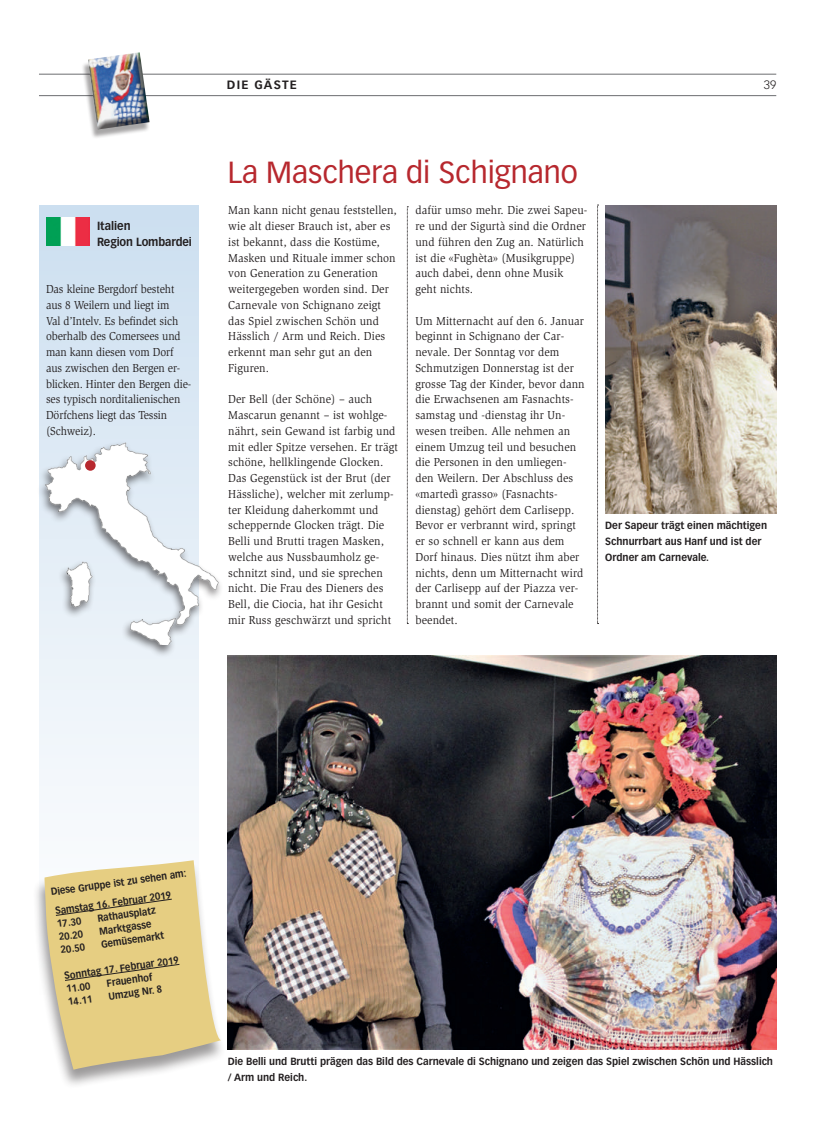
<style>
.page{position:relative;width:833px;height:1134px;background:#fff}
.page>*{position:absolute;margin:0;border:0;box-sizing:border-box;transform-origin:0 0}
.t1{font:30px "Vectora LH";color:#b7282e}
.t2{font:11.88px/15.8px "Slimbach";letter-spacing:.01em;color:#231f20;scale:.94 1}
.t3{font:11.88px/15.8px "Slimbach";letter-spacing:-.01em;color:#231f20;scale:.92 1}
.t4{font:700 11.88px "Vectora LH";letter-spacing:.1em;color:#231f20}
.t5{font:300 11.88px "Vectora LH";color:#231f20}
.t6{font:700 11.62px/15.8px "Vectora LH";letter-spacing:-.01em;color:#231f20;scale:.95 1}
.t7{font:700 10.25px/15.8px "Vectora LH";color:#231f20;scale:.95 1}
.t8{font:700 10px/19.4px "Vectora LH";color:#231f20;scale:.92 1}
</style>
<div class="page">
<hr style="left:39px;top:95px;width:737px;height:1px;background:#6c6d70">
<hr style="left:39px;top:74px;width:737px;height:1px;background:#6c6d70">
<div style="left:81px;top:55px;width:69px;height:84px;background:#231f20;opacity:.4"></div>
<img style="left:88px;top:52px;width:62px;height:78px">
<svg style="left:39px;top:206px;width:159px;height:597px"></svg>
<img style="left:228px;top:655px;width:548px;height:394px">
<div style="left:37px;top:441px;width:186px;height:216px;background:#231f20;opacity:.6"></div>
<img style="left:37px;top:437px;width:186px;height:208px">
<div style="left:85px;top:460px;width:11px;height:11px;background:#b7282e;border-radius:50%"></div>
<svg style="left:407px;top:206px;width:1px;height:418px"></svg>
<svg style="left:597px;top:205px;width:1px;height:419px"></svg>
<img style="left:47px;top:218px;width:42px;height:28px">
<img style="left:605px;top:206px;width:171px;height:308px">
<div style="left:33px;top:861px;width:194px;height:228px;background:#231f20;opacity:.45"></div>
<svg style="left:44px;top:860px;width:177px;height:210px;background:#e4d298"></svg>
<p class="t6" style="left:97px;top:218px;width:101px">Italien<br>Region Lombardei</p>
<p class="t3" style="left:46px;top:281px;width:159px">Das kleine Bergdorf besteht aus 8 Weilern und liegt im<br>Val d’Intelv. Es befindet sich oberhalb des Comersees und man kann diesen vom Dorf aus zwischen den Bergen er&shy;blicken. Hinter den Bergen die&shy;ses typisch norditalienischen<br>Dörfchens liegt das Tessin (Schweiz).</p>
<p class="t4" style="left:227px;top:78px;width:71px">DIE GÄSTE</p>
<p class="t5" style="left:764px;top:78px;width:14px">39</p>
<h1 class="t1" style="left:228px;top:154px;width:352px">La Maschera di Schignano</h1>
<p class="t2" style="left:228px;top:202px;width:181px">Man kann nicht genau feststellen, wie alt dieser Brauch ist, aber es ist bekannt, dass die Kostüme,<br>Masken und Rituale immer schon von Generation zu Generation weitergegeben worden sind. Der<br>Carnevale von Schignano zeigt das Spiel zwischen Schön und<br>Hässlich / Arm und Reich. Dies erkennt man sehr gut an den<br>Figuren.</p>
<p class="t2" style="left:228px;top:391px;width:182px">Der Bell (der Schöne) – auch<br>Mascarun genannt – ist wohlge&shy;nährt, sein Gewand ist farbig und mit edler Spitze versehen. Er trägt schöne, hellklingende Glocken.<br>Das Gegenstück ist der Brut (der<br>Hässliche), welcher mit zerlump&shy;ter Kleidung daherkommt und scheppernde Glocken trägt. Die<br>Belli und Brutti tragen Masken, welche aus Nussbaumholz ge&shy;schnitzt sind, und sie sprechen nicht. Die Frau des Dieners des<br>Bell, die Ciocia, hat ihr Gesicht mir Russ geschwärzt und spricht</p>
<p class="t2" style="left:415px;top:202px;width:184px">dafür umso mehr. Die zwei Sapeu&shy;re und der Sigurtà sind die Ordner und führen den Zug an. Natürlich ist die «Fughèta» (Musikgruppe) auch dabei, denn ohne Musik geht nichts.</p>
<p class="t2" style="left:415px;top:313px;width:182px">Um Mitternacht auf den 6. Januar beginnt in Schignano der Car&shy;nevale. Der Sonntag vor dem<br>Schmutzigen Donnerstag ist der grosse Tag der Kinder, bevor dann die Erwachsenen am Fasnachts&shy;samstag und -dienstag ihr Un&shy;wesen treiben. Alle nehmen an einem Umzug teil und besuchen die Personen in den umliegen&shy;den Weilern. Der Abschluss des «martedì grasso» (Fasnachts&shy;dienstag) gehört dem Carlisepp.<br>Bevor er verbrannt wird, springt er so schnell er kann aus dem<br>Dorf hinaus. Dies nützt ihm aber nichts, denn um Mitternacht wird der Carlisepp auf der Piazza ver&shy;brannt und somit der Carnevale beendet.</p>
<p class="t7" style="left:605px;top:518px;width:172px">Der Sapeur trägt einen mächtigen<br>Schnurrbart aus Hanf und ist der<br>Ordner am Carnevale.</p>
<p class="t8" style="left:50px;top:882px;width:150px;rotate:-8deg">Diese Gruppe ist zu sehen am:<br>Samstag 16. Februar 2019</p>
<p class="t8" style="left:56px;top:914px;width:28px;rotate:-8deg">17.30</p>
<p class="t8" style="left:96px;top:909px;width:65px;rotate:-8deg">Rathausplatz</p>
<p class="t8" style="left:98px;top:922px;width:59px;rotate:-8deg">Marktgasse</p>
<p class="t8" style="left:58px;top:927px;width:28px;rotate:-8deg">20.20</p>
<p class="t8" style="left:100px;top:935px;width:70px;rotate:-8deg">Gemüsemarkt</p>
<p class="t8" style="left:63px;top:969px;width:127px;line-height:13.1px;rotate:-8deg">Sonntag 17. Februar 2019<br>11.00</p>
<p class="t8" style="left:59px;top:940px;width:28px;rotate:-8deg">20.50</p>
<p class="t8" style="left:105px;top:973px;width:52px;rotate:-8deg">Frauenhof</p>
<p class="t8" style="left:107px;top:986px;width:60px;rotate:-8deg">Umzug Nr. 8</p>
<p class="t8" style="left:67px;top:992px;width:28px;rotate:-8deg">14.11</p>
<p class="t7" style="left:228px;top:1053px;width:575px">Die Belli und Brutti prägen das Bild des Carnevale di Schignano und zeigen das Spiel zwischen Schön und Hässlich / Arm und Reich.</p>
</div>
